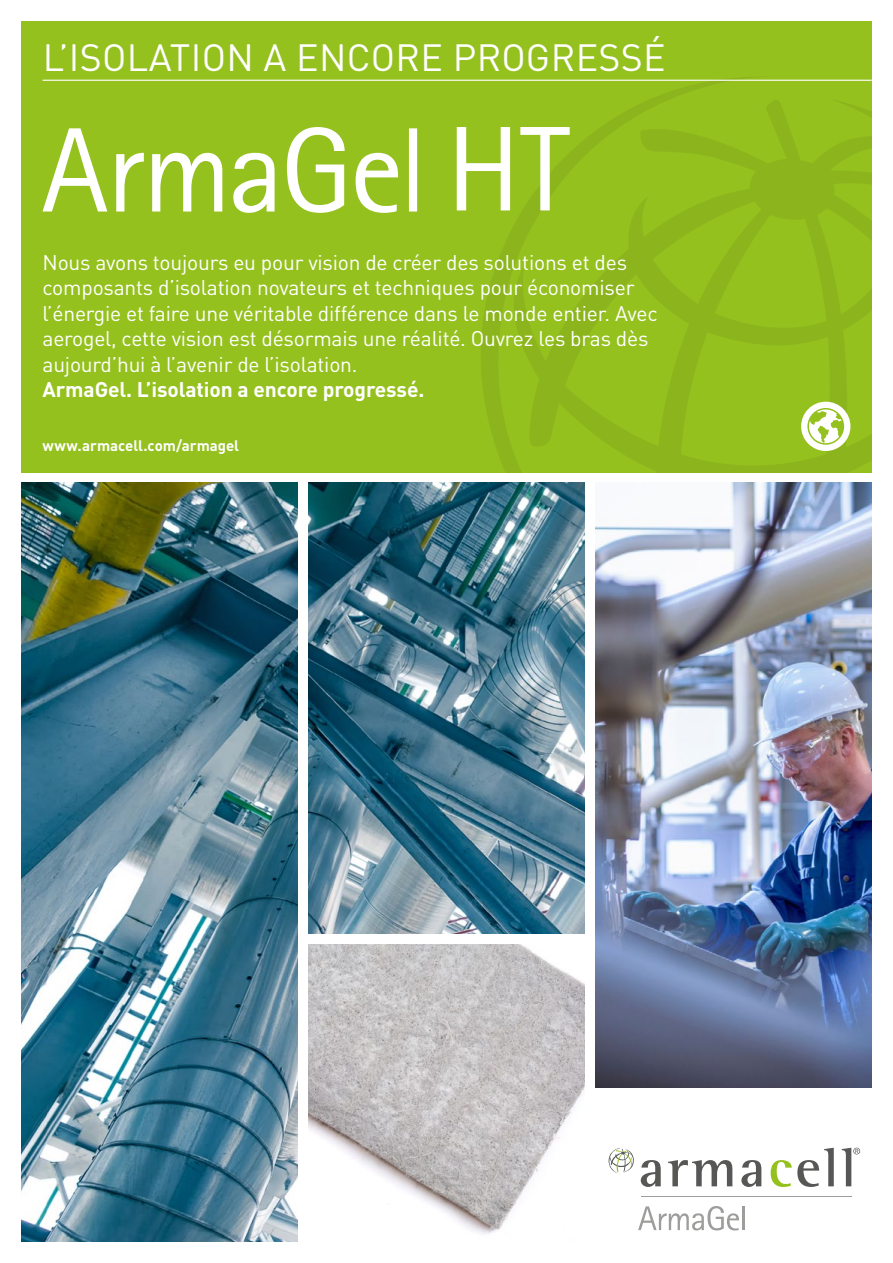
<style>
.page{position:relative;width:893px;height:1263px;background:#fff}
.page>*{position:absolute;margin:0;border:0;box-sizing:border-box;transform-origin:0 0}
.t1{font:37.5px "DIN Pro";letter-spacing:.01em;color:#fff}
.t2{font:21px/25.5px "DIN Pro";letter-spacing:-.01em;color:#fff}
.t3{font:700 21px "DIN Pro";letter-spacing:-.005em;color:#fff}
.t4{font:700 15px "DIN Pro";color:#fff}
</style>
<div class="page">
<div style="left:21px;top:21px;width:851px;height:451px;background:#95c11f"></div>
<svg style="left:455px;top:77px;width:316px;height:385px"></svg>
<svg style="left:502px;top:96px;width:370px;height:376px"></svg>
<img style="left:595px;top:483px;width:277px;height:605px">
<img style="left:308px;top:944px;width:277px;height:290px">
<img style="left:21px;top:483px;width:277px;height:759px">
<img style="left:308px;top:483px;width:277px;height:451px">
<hr style="left:43px;top:80px;width:829px;height:1px;background:#fff">
<div style="left:801px;top:402px;width:49px;height:49px;background:#fff;border-radius:50%"></div>
<svg style="left:807px;top:408px;width:37px;height:37px"></svg>
<svg style="left:43px;top:127px;width:374px;height:86px"></svg>
<svg style="left:457px;top:127px;width:113px;height:83px"></svg>
<svg style="left:641px;top:1160px;width:20px;height:27px"></svg>
<svg style="left:668px;top:1160px;width:64px;height:26px"></svg>
<svg style="left:741px;top:1160px;width:20px;height:27px"></svg>
<svg style="left:771px;top:1148px;width:63px;height:39px"></svg>
<svg style="left:842px;top:1148px;width:18px;height:38px"></svg>
<svg style="left:608px;top:1147px;width:26px;height:27px"></svg>
<hr style="left:641px;top:1196px;width:210px;height:1px;background:#9d9d9c">
<svg style="left:638px;top:1206px;width:101px;height:24px"></svg>
<hr style="left:743px;top:1206px;width:2px;height:24px;background:#9d9d9c">
<h1 class="t1" style="left:43px;top:28px;width:624px">L’ISOLATION A ENCORE PROGRESSÉ</h1>
<p class="t2" style="left:43px;top:247px;width:617px">Nous avons toujours eu pour vision de créer des solutions et des composants d’isolation novateurs et techniques pour économiser l’énergie et faire une véritable différence dans le monde entier. Avec aerogel, cette vision est désormais une réalité. Ouvrez les bras dès aujourd’hui à l’avenir de l’isolation.</p>
<p class="t3" style="left:43px;top:372px;width:383px">ArmaGel. L’isolation a encore progressé.</p>
<p class="t4" style="left:43px;top:433px;width:198px">www.armacell.com/armagel</p>
</div>
